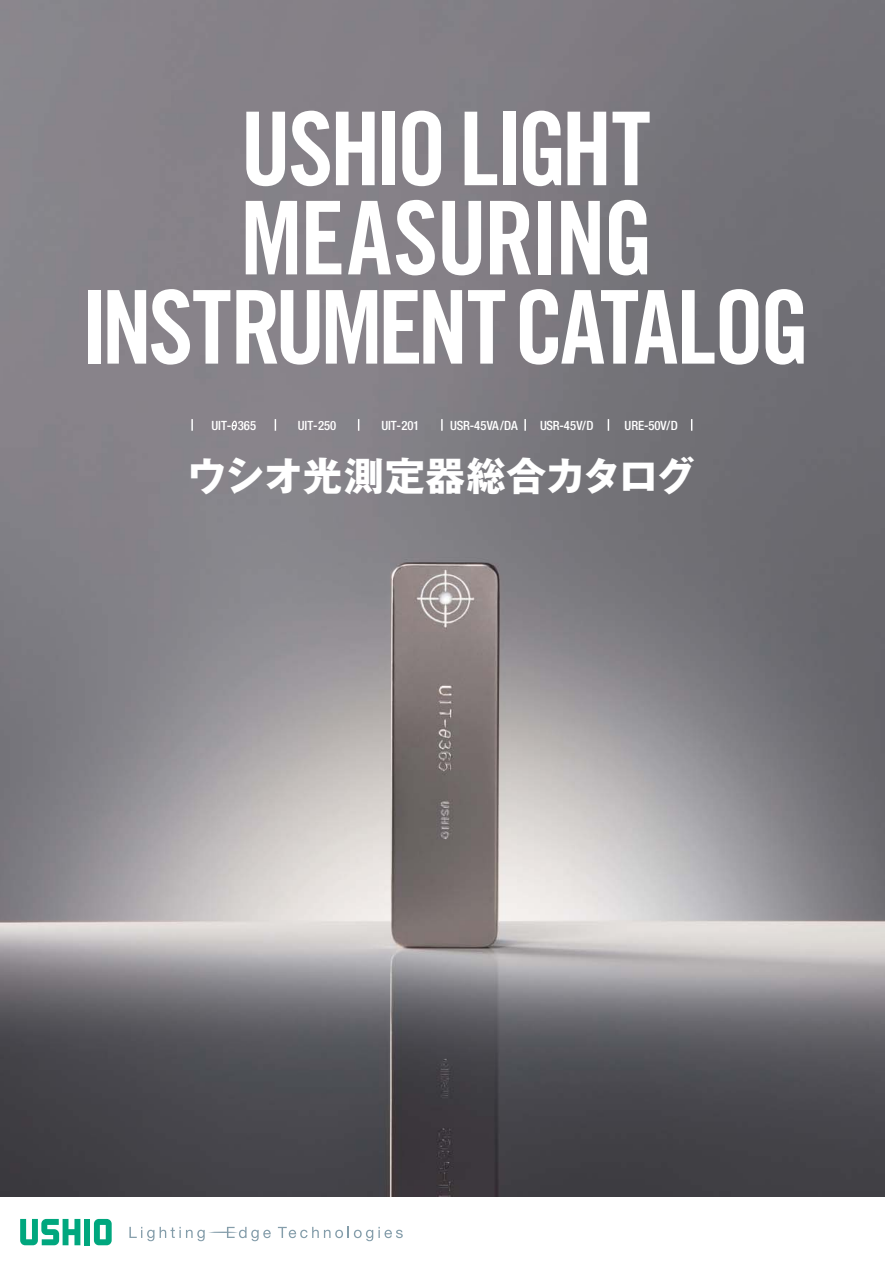
<style>
.page{position:relative;width:885px;height:1263px;background:#fff}
.page>*{position:absolute;margin:0;border:0;box-sizing:border-box;transform-origin:0 0}
.t1{font:101.85px/89.2px "Trade Gothic Bold Cond Twenty";letter-spacing:-.04em;color:#fff;text-align:center}
.t2{font:39.45px "Gothic MB101 Pro Bold 90 pv RKSJ H";color:#fff}
.t3{font:500 condensed 12.75px "Helvetica Neue";color:#fff}
.t4{font:500 condensed 12.75px "Helvetica Neue";letter-spacing:-.02em;color:#fff}
</style>
<div class="page">
<img style="left:0;top:0;width:884px;height:1196px">
<svg style="left:278px;top:1227px;width:125px;height:14px"></svg>
<svg style="left:129px;top:1227px;width:142px;height:14px"></svg>
<div style="left:84px;top:1219px;width:6px;height:26px;background:#00a77e"></div>
<svg style="left:94px;top:1219px;width:18px;height:26px"></svg>
<svg style="left:20px;top:1219px;width:60px;height:26px"></svg>
<svg style="left:231px;top:420px;width:6px;height:11px"></svg>
<svg style="left:691px;top:419px;width:1px;height:12px"></svg>
<svg style="left:191px;top:419px;width:2px;height:12px"></svg>
<svg style="left:274px;top:419px;width:2px;height:12px"></svg>
<svg style="left:358px;top:419px;width:1px;height:12px"></svg>
<svg style="left:441px;top:419px;width:1px;height:12px"></svg>
<svg style="left:524px;top:419px;width:2px;height:12px"></svg>
<svg style="left:607px;top:419px;width:2px;height:12px"></svg>
<h1 class="t1" style="left:81px;top:112px;width:731px">USHIO LIGHT<br>MEASURING<br>INSTRUMENT CATALOG</h1>
<p class="t3" style="left:211px;top:421px;width:46px">UIT- 365</p>
<p class="t3" style="left:298px;top:421px;width:40px">UIT-250</p>
<p class="t3" style="left:381px;top:421px;width:39px">UIT-201</p>
<p class="t4" style="left:450px;top:421px;width:69px">USR-45VA/DA</p>
<p class="t3" style="left:540px;top:421px;width:55px">USR-45V/D</p>
<p class="t3" style="left:624px;top:421px;width:55px">URE-50V/D</p>
<h2 class="t2" style="left:187px;top:462px;width:509px">ウシオ光測定器総合カタログ</h2>
</div>
